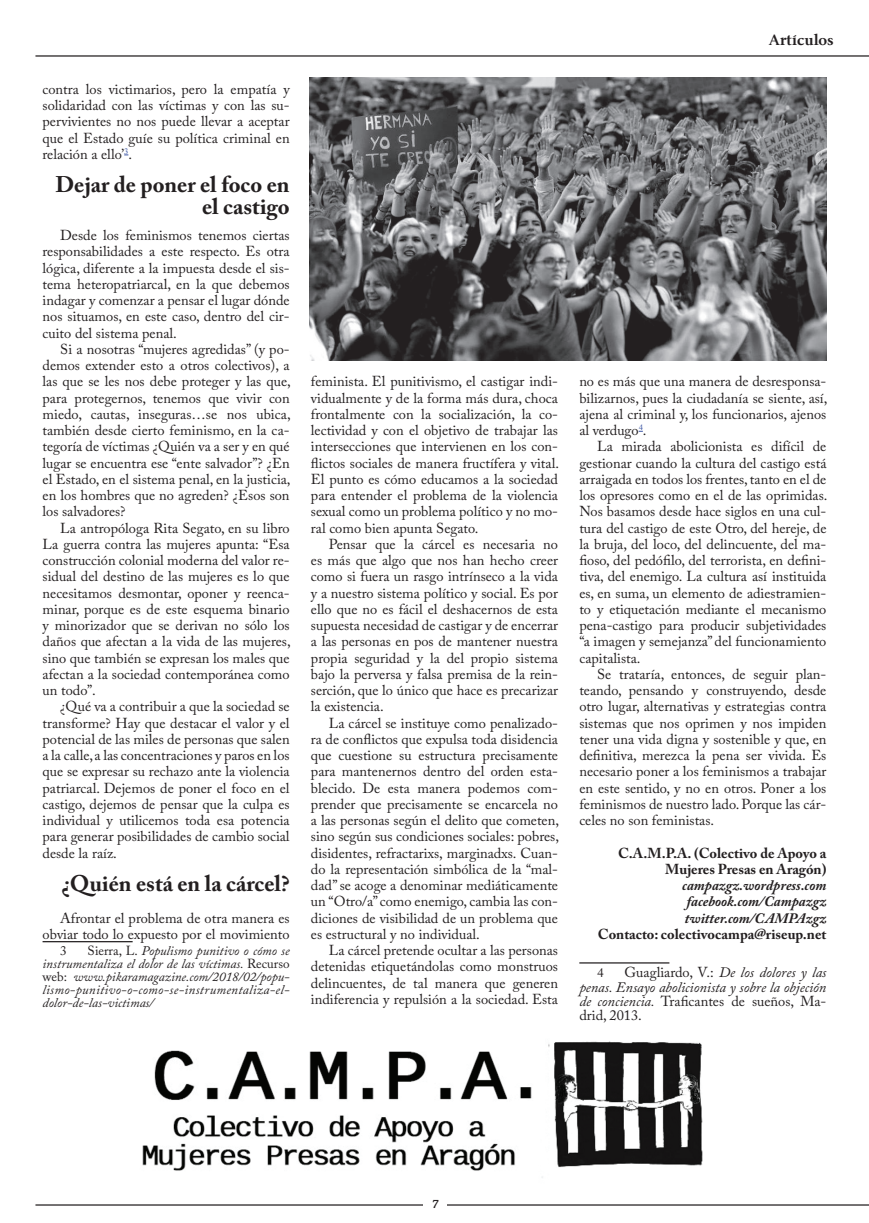
<style>
.page{position:relative;width:869px;height:1223px;background:#fff}
.page>*{position:absolute;margin:0;border:0;box-sizing:border-box;transform-origin:0 0}
.t1{font:700 22.5px/22.5px "Adobe Caslon Pro";color:#231f20;text-align:right}
.t2{font:14.38px/16.2px "Adobe Caslon Pro";color:#231f20;text-align:justify}
.t3{font:italic 14.38px/14.4px "Adobe Caslon Pro";color:#231f20;text-align:justify}
.t4{font:700 14.38px/16.2px "Adobe Caslon Pro";color:#231f20;text-align:right}
.t5{font:italic 700 14.38px/16.2px "Adobe Caslon Pro";color:#231f20;text-align:justify}
.t6{font:700 13.75px "Byington";color:#231f20}
.t7{font:italic 13.12px/13.1px "Adobe Caslon Pro";letter-spacing:.025em;color:#231f20;text-align:justify}
.t8{font:13.12px "Adobe Caslon Pro";color:#231f20}
.t9{font:italic 600 12.5px "Chaparral Pro";color:#231f20}
.s1{font-style:normal}
</style>
<div class="page">
<hr style="left:35px;top:55px;width:833px;height:2px;background:#231f20">
<hr style="left:35px;top:1204px;width:833px;height:1px;background:#231f20">
<div style="left:423px;top:1192px;width:23px;height:23px;background:#fff"></div>
<hr style="left:43px;top:941px;width:90px;height:1px;background:#231f20">
<hr style="left:579px;top:962px;width:90px;height:1px;background:#231f20">
<img style="left:142px;top:1041px;width:561px;height:137px">
<img style="left:309px;top:78px;width:517px;height:282px">
<p class="t2" style="left:43px;top:81px;width:248px">contra los victimarios, pero la empatía y solidaridad con las víctimas y con las su&shy;pervivientes no nos puede llevar a aceptar que el Estado guíe su política criminal en relación a ello’<sup>3</sup>.</p>
<h1 class="t1" style="left:55px;top:173px;width:236px">Dejar de poner el foco en el castigo</h1>
<p class="t2" style="left:43px;top:227px;width:248px;text-indent:18px">Desde los feminismos tenemos ciertas responsabilidades a este respecto. Es otra lógica, diferente a la impuesta desde el sis&shy;tema heteropatriarcal, en la que debemos indagar y comenzar a pensar el lugar dónde nos situamos, en este caso, dentro del cir&shy;cuito del sistema penal.</p>
<p class="t2" style="left:43px;top:341px;width:249px;text-indent:18px">Si a nosotras “mujeres agredidas” (y po&shy;demos extender esto a otros colectivos), a las que se les nos debe proteger y las que, para protegernos, tenemos que vivir con miedo, cautas, inseguras…se nos ubica, también desde cierto feminismo, en la ca&shy;tegoría de víctimas ¿Quién va a ser y en qué lugar se encuentra ese “ente salvador”? ¿En el Estado, en el sistema penal, en la justicia, en los hombres que no agreden? ¿Esos son los salvadores?</p>
<p class="t2" style="left:43px;top:519px;width:249px;text-indent:18px">La antropóloga Rita Segato, en su libro La guerra contra las mujeres apunta: “Esa construcción colonial moderna del valor re&shy;sidual del destino de las mujeres es lo que necesitamos desmontar, oponer y reenca&shy;minar, porque es de este esquema binario y minorizador que se derivan no sólo los daños que afectan a la vida de las mujeres, sino que también se expresan los males que afectan a la sociedad contemporánea como un todo”.</p>
<p class="t2" style="left:43px;top:698px;width:248px;text-indent:18px">¿Qué va a contribuir a que la sociedad se transforme? Hay que destacar el valor y el potencial de las miles de personas que salen a la calle, a las concentraciones y paros en los que se expresar su rechazo ante la violencia patriarcal. Dejemos de poner el foco en el castigo, dejemos de pensar que la culpa es individual y utilicemos toda esa potencia para generar posibilidades de cambio social desde la raíz.</p>
<h1 class="t1" style="left:62px;top:872px;width:229px">¿Quién está en la cárcel?</h1>
<p class="t2" style="left:43px;top:909px;width:248px;text-align:right">Afrontar el problema de otra manera es obviar todo lo expuesto por el movimiento</p>
<p class="t8" style="left:60px;top:942px;width:8px">3</p>
<p class="t7" style="left:43px;top:943px;width:248px;text-indent:45px"><span class="s1">Sierra, L.</span> Populismo punitivo o cómo se instrumentaliza el dolor de las víctimas. <span class="s1">Recurso web:</span> www.pikaramagazine.com/2018/02/popu&shy;lismo-punitivo-o-como-se-instrumentaliza-el&shy;dolor-de-las-victimas/</p>
<p class="t6" style="left:768px;top:32px;width:66px">Artículos</p>
<p class="t2" style="left:311px;top:373px;width:249px">feminista. El punitivismo, el castigar indi&shy;vidualmente y de la forma más dura, choca frontalmente con la socialización, la co&shy;lectividad y con el objetivo de trabajar las intersecciones que intervienen en los con&shy;flictos sociales de manera fructífera y vital.<br>El punto es cómo educamos a la sociedad para entender el problema de la violencia sexual como un problema político y no mo&shy;ral como bien apunta Segato.</p>
<p class="t2" style="left:311px;top:536px;width:248px;text-indent:18px">Pensar que la cárcel es necesaria no es más que algo que nos han hecho creer como si fuera un rasgo intrínseco a la vida y a nuestro sistema político y social. Es por ello que no es fácil el deshacernos de esta supuesta necesidad de castigar y de encerrar a las personas en pos de mantener nuestra propia seguridad y la del propio sistema bajo la perversa y falsa premisa de la rein&shy;serción, que lo único que hace es precarizar la existencia.</p>
<p class="t2" style="left:311px;top:714px;width:249px;text-indent:18px">La cárcel se instituye como penalizado&shy;ra de conflictos que expulsa toda disidencia que cuestione su estructura precisamente para mantenernos dentro del orden esta&shy;blecido. De esta manera podemos com&shy;prender que precisamente se encarcela no a las personas según el delito que cometen, sino según sus condiciones sociales: pobres, disidentes, refractarixs, marginadxs. Cuan&shy;do la representación simbólica de la “mal&shy;dad” se acoge a denominar mediáticamente un “Otro/a” como enemigo, cambia las con&shy;diciones de visibilidad de un problema que es estructural y no individual.</p>
<p class="t2" style="left:311px;top:942px;width:248px;text-indent:18px">La cárcel pretende ocultar a las personas detenidas etiquetándolas como monstruos delincuentes, de tal manera que generen indiferencia y repulsión a la sociedad. Esta</p>
<p class="t2" style="left:579px;top:373px;width:249px">no es más que una manera de desresponsa&shy;bilizarnos, pues la ciudadanía se siente, así, ajena al criminal y, los funcionarios, ajenos al verdugo<sup>4</sup>.</p>
<p class="t2" style="left:579px;top:438px;width:249px;text-indent:18px">La mirada abolicionista es difícil de gestionar cuando la cultura del castigo está arraigada en todos los frentes, tanto en el de los opresores como en el de las oprimidas.<br>Nos basamos desde hace siglos en una cul&shy;tura del castigo de este Otro, del hereje, de la bruja, del loco, del delincuente, del ma&shy;fioso, del pedófilo, del terrorista, en defini&shy;tiva, del enemigo. La cultura así instituida es, en suma, un elemento de adiestramien&shy;to y etiquetación mediante el mecanismo pena-castigo para producir subjetividades “a imagen y semejanza” del funcionamiento capitalista.</p>
<p class="t2" style="left:579px;top:666px;width:248px;text-indent:18px">Se trataría, entonces, de seguir plan&shy;teando, pensando y construyendo, desde otro lugar, alternativas y estrategias contra sistemas que nos oprimen y nos impiden tener una vida digna y sostenible y que, en definitiva, merezca la pena ser vivida. Es necesario poner a los feminismos a trabajar en este sentido, y no en otros. Poner a los feminismos de nuestro lado. Porque las cár&shy;celes no son feministas.</p>
<p class="t4" style="left:618px;top:844px;width:210px">C.A.M.P.A. (Colectivo de Apoyo a<br>Mujeres Presas en Aragón)</p>
<p class="t5" style="left:681px;top:877px;width:146px">campazgz.wordpress.com facebook.com/Campazgz twitter.com/CAMPAzgz</p>
<p class="t4" style="left:597px;top:925px;width:230px">Contacto: colectivocampa@riseup.net</p>
<p class="t8" style="left:596px;top:965px;width:8px">4</p>
<p class="t3" style="left:579px;top:965px;width:248px;text-indent:45px"><span class="s1">Guagliardo, V.:</span> De los dolores y las penas. Ensayo abolicionista y sobre la objeción de conciencia. <span class="s1">Traficantes de sueños, Ma&shy;drid, 2013.</span></p>
<p class="t9" style="left:432px;top:1196px;width:8px">7</p>
</div>
